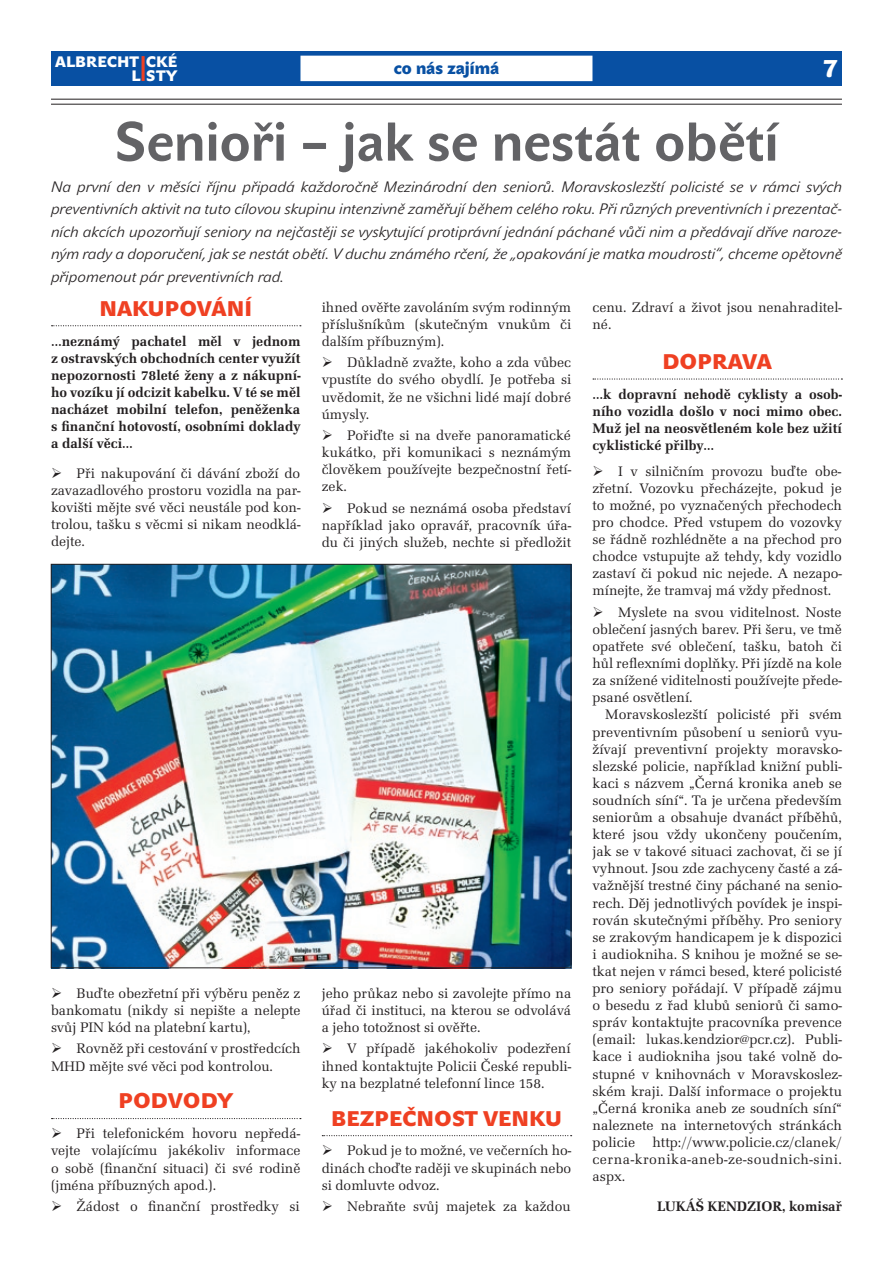
<style>
.page{position:relative;width:893px;height:1263px;background:#fff}
.page>*{position:absolute;margin:0;border:0;box-sizing:border-box;transform-origin:0 0}
.t1{font:700 54px "John Sans Text Pro";color:#636366}
.t2{font:35.25px "John Sans Black Pro";color:#ef4022;scale:.43 1}
.t3{font:24px "John Sans Black Pro";color:#fff}
.t4{font:21px "John Sans Black Pro";color:#ef4022}
.t5{font:17.25px "John Sans Black Pro";color:#0850a3}
.t6{font:italic 15px/22.5px "John Sans Lite Pro";color:#231f20;text-align:justify}
.t7{font:15px/14.1px "John Sans Black Pro";color:#fff;text-align:right}
.t8{font:14.25px/17.1px "URW Latino TCE";color:#231f20;text-align:justify}
.t9{font:700 14.25px/17.1px "URW Latino TCE";color:#231f20;text-align:justify}
</style>
<div class="page">
<svg style="left:52px;top:325px;width:249px;height:1px"></svg>
<svg style="left:52px;top:1118px;width:249px;height:1px"></svg>
<svg style="left:322px;top:1135px;width:250px;height:1px"></svg>
<svg style="left:593px;top:378px;width:249px;height:2px"></svg>
<img style="left:53px;top:566px;width:516px;height:400px">
<div style="left:51px;top:51px;width:791px;height:34px;background:#0850a3"></div>
<hr style="left:51px;top:99px;width:791px;height:1px;background:#231f20">
<hr style="left:51px;top:104px;width:791px;height:1px;background:#231f20">
<div style="left:300px;top:56px;width:292px;height:25px;background:#fff"></div>
<p class="t7" style="left:55px;top:55px;width:124px">ALBRECHT CKÉ<br>L S T Y</p>
<h2 class="t2" style="left:141px;top:48px;width:14px">I</h2>
<p class="t5" style="left:394px;top:58px;width:107px">co nás zajímá</p>
<h3 class="t3" style="left:823px;top:54px;width:16px">7</h3>
<h1 class="t1" style="left:114px;top:111px;width:666px">Senioři – jak se nestát obětí</h1>
<p class="t6" style="left:51px;top:175px;width:792px">Na první den v měsíci říjnu připadá každoročně Mezinárodní den seniorů. Moravskoslezští policisté se v rámci svých preventivních aktivit na tuto cílovou skupinu intenzivně zaměřují během celého roku. Při různých preventivních i prezentač&shy;ních akcích upozorňují seniory na nejčastěji se vyskytující protiprávní jednání páchané vůči nim a předávají dříve naroze&shy;ným rady a doporučení, jak se nestát obětí. V duchu známého rčení, že „opakování je matka moudrosti“, chceme opětovně připomenout pár preventivních rad.</p>
<h3 class="t4" style="left:99px;top:296px;width:154px">NAKUPOVÁNÍ</h3>
<p class="t9" style="left:51px;top:332px;width:251px">…neznámý pachatel měl v jednom z ostravských obchodních center využít nepozornosti 78leté ženy a z nákupní&shy;ho vozíku jí odcizit kabelku. V té se měl nacházet mobilní telefon, peněženka s finanční hotovostí, osobními doklady a další věci…</p>
<p class="t8" style="left:51px;top:465px;width:251px">➢ Při nakupování či dávání zboží do zavazadlového prostoru vozidla na par&shy;kovišti mějte své věci neustále pod kon&shy;trolou, tašku s věcmi si nikam neodklá&shy;dejte.</p>
<p class="t8" style="left:322px;top:299px;width:251px">ihned ověřte zavoláním svým rodinným příslušníkům (skutečným vnukům či dalším příbuzným).</p>
<p class="t8" style="left:322px;top:354px;width:251px">➢ Důkladně zvažte, koho a zda vůbec vpustíte do svého obydlí. Je potřeba si uvědomit, že ne všichni lidé mají dobré úmysly.</p>
<p class="t8" style="left:322px;top:427px;width:251px">➢ Pořiďte si na dveře panoramatické kukátko, při komunikaci s neznámým člověkem používejte bezpečnostní řetí&shy;zek.</p>
<p class="t8" style="left:322px;top:499px;width:251px">➢ Pokud se neznámá osoba představí například jako opravář, pracovník úřa&shy;du či jiných služeb, nechte si předložit</p>
<p class="t8" style="left:51px;top:985px;width:251px">➢ Buďte obezřetní při výběru peněz z bankomatu (nikdy si nepište a nelepte svůj PIN kód na platební kartu),</p>
<p class="t8" style="left:51px;top:1040px;width:251px">➢ Rovněž při cestování v prostředcích<br>MHD mějte své věci pod kontrolou.</p>
<h3 class="t4" style="left:119px;top:1089px;width:116px">PODVODY</h3>
<p class="t8" style="left:51px;top:1125px;width:251px">➢ Při telefonickém hovoru nepředá&shy;vejte volajícímu jakékoliv informace o sobě (finanční situaci) či své rodině (jména příbuzných apod.).</p>
<p class="t8" style="left:51px;top:1198px;width:250px">➢ Žádost o finanční prostředky si</p>
<p class="t8" style="left:322px;top:985px;width:251px">jeho průkaz nebo si zavolejte přímo na úřad či instituci, na kterou se odvolává a jeho totožnost si ověřte.</p>
<p class="t8" style="left:322px;top:1040px;width:251px">➢ V případě jakéhokoliv podezření ihned kontaktujte Policii České republi&shy;ky na bezplatné telefonní lince 158.</p>
<h3 class="t4" style="left:331px;top:1106px;width:232px">BEZPEČNOST VENKU</h3>
<p class="t8" style="left:322px;top:1142px;width:251px">➢ Pokud je to možné, ve večerních ho&shy;dinách choďte raději ve skupinách nebo si domluvte odvoz.</p>
<p class="t8" style="left:322px;top:1198px;width:250px">➢ Nebraňte svůj majetek za každou</p>
<p class="t8" style="left:592px;top:299px;width:251px">cenu. Zdraví a život jsou nenahraditel&shy;né.</p>
<h3 class="t4" style="left:662px;top:349px;width:111px">DOPRAVA</h3>
<p class="t9" style="left:592px;top:385px;width:251px">…k dopravní nehodě cyklisty a osob&shy;ního vozidla došlo v noci mimo obec.<br>Muž jel na neosvětleném kole bez užití cyklistické přilby…</p>
<p class="t8" style="left:592px;top:463px;width:251px">➢ I v silničním provozu buďte obe&shy;zřetní. Vozovku přecházejte, pokud je to možné, po vyznačených přechodech pro chodce. Před vstupem do vozovky se řádně rozhlédněte a na přechod pro chodce vstupujte až tehdy, kdy vozidlo zastaví či pokud nic nejede. A nezapo&shy;mínejte, že tramvaj má vždy přednost.</p>
<p class="t8" style="left:592px;top:604px;width:251px">➢ Myslete na svou viditelnost. Noste oblečení jasných barev. Při šeru, ve tmě opatřete své oblečení, tašku, batoh či hůl reflexními doplňky. Při jízdě na kole za snížené viditelnosti používejte přede&shy;psané osvětlení.</p>
<p class="t8" style="left:592px;top:706px;width:251px;text-indent:13px">Moravskoslezští policisté při svém preventivním působení u seniorů vyu&shy;žívají preventivní projekty moravsko&shy;slezské policie, například knižní publi&shy;kaci s názvem „Černá kronika aneb se soudních síní“. Ta je určena především seniorům a obsahuje dvanáct příběhů, které jsou vždy ukončeny poučením, jak se v takové situaci zachovat, či se jí vyhnout. Jsou zde zachyceny časté a zá&shy;važnější trestné činy páchané na senio&shy;rech. Děj jednotlivých povídek je inspi&shy;rován skutečnými příběhy. Pro seniory se zrakovým handicapem je k dispozici i audiokniha. S knihou je možné se se&shy;tkat nejen v rámci besed, které policisté pro seniory pořádají. V případě zájmu o besedu z řad klubů seniorů či samo&shy;správ kontaktujte pracovníka prevence (email: lukas.kendzior@pcr.cz). Publi&shy;kace i audiokniha jsou také volně do&shy;stupné v knihovnách v Moravskoslez&shy;ském kraji. Další informace o projektu „Černá kronika aneb ze soudních síní“ naleznete na internetových stránkách policie http://www.policie.cz/clanek/ cerna-kronika-aneb-ze-soudnich-sini. aspx.</p>
<p class="t9" style="left:657px;top:1198px;width:186px">LUKÁŠ KENDZIOR, komisař</p>
</div>
